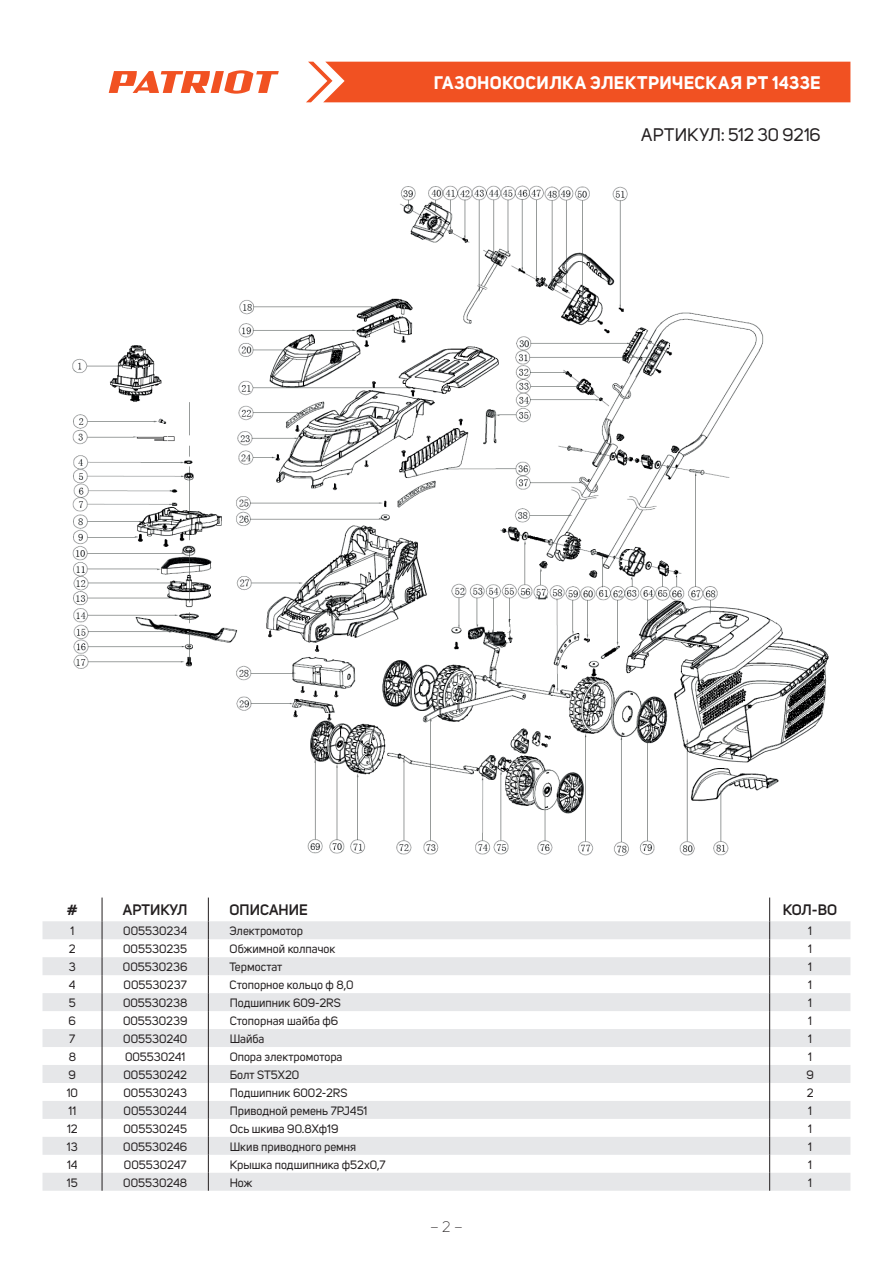
<style>
.page{position:relative;width:893px;height:1263px;background:#fff}
.page>*{position:absolute;margin:0;border:0;box-sizing:border-box;transform-origin:0 0}
.t1{font:700 18px "Uni Sans";letter-spacing:.015em;color:#fff}
.t2{font:18px "Uni Sans";letter-spacing:-.005em;color:#231f20}
.t3{font:600 15px "Uni Sans";color:#231f20}
.t4{font:300 15px "Uni Sans";color:#231f20}
.t5{font:12px "Uni Sans";color:#231f20}
</style>
<div class="page">
<div style="left:306px;top:62px;width:544px;height:40px;background:#f15122"></div>
<svg style="left:109px;top:70px;width:170px;height:24px"></svg>
<svg style="left:43px;top:921px;width:807px;height:270px;fill:#e6e7e9"></svg>
<svg style="left:102px;top:897px;width:1px;height:294px"></svg>
<svg style="left:208px;top:897px;width:1px;height:294px"></svg>
<svg style="left:769px;top:897px;width:1px;height:294px"></svg>
<img style="left:72px;top:185px;width:757px;height:671px">
<h1 class="t1" style="left:434px;top:72px;width:388px">ГАЗОНОКОСИЛКА ЭЛЕКТРИЧЕСКАЯ PT 1433E</h1>
<h1 class="t2" style="left:641px;top:124px;width:181px">АРТИКУЛ: 512 30 9216</h1>
<p class="t3" style="left:67px;top:901px;width:12px">#</p>
<p class="t3" style="left:123px;top:901px;width:66px">АРТИКУЛ</p>
<p class="t3" style="left:230px;top:901px;width:80px">ОПИСАНИЕ</p>
<p class="t3" style="left:783px;top:901px;width:56px">КОЛ-ВО</p>
<p class="t5" style="left:70px;top:924px;width:5px">1</p>
<p class="t5" style="left:123px;top:924px;width:65px">005530234</p>
<p class="t5" style="left:230px;top:924px;width:75px">Электромотор</p>
<p class="t5" style="left:808px;top:924px;width:5px">1</p>
<p class="t5" style="left:69px;top:942px;width:8px">2</p>
<p class="t5" style="left:123px;top:942px;width:66px">005530235</p>
<p class="t5" style="left:230px;top:942px;width:107px">Обжимной колпачок</p>
<p class="t5" style="left:808px;top:942px;width:5px">1</p>
<p class="t5" style="left:69px;top:960px;width:8px">3</p>
<p class="t5" style="left:123px;top:960px;width:66px">005530236</p>
<p class="t5" style="left:230px;top:960px;width:54px">Термостат</p>
<p class="t5" style="left:808px;top:960px;width:5px">1</p>
<p class="t5" style="left:69px;top:978px;width:8px">4</p>
<p class="t5" style="left:124px;top:978px;width:65px">005530237</p>
<p class="t5" style="left:230px;top:978px;width:125px">Стопорное кольцо ф 8,0</p>
<p class="t5" style="left:808px;top:978px;width:5px">1</p>
<p class="t5" style="left:69px;top:996px;width:8px">5</p>
<p class="t5" style="left:123px;top:996px;width:66px">005530238</p>
<p class="t5" style="left:230px;top:996px;width:113px">Подшипник 609-2RS</p>
<p class="t5" style="left:808px;top:996px;width:5px">1</p>
<p class="t5" style="left:69px;top:1014px;width:9px">6</p>
<p class="t5" style="left:123px;top:1014px;width:66px">005530239</p>
<p class="t5" style="left:230px;top:1014px;width:110px">Стопорная шайба ф6</p>
<p class="t5" style="left:808px;top:1014px;width:5px">1</p>
<p class="t5" style="left:69px;top:1032px;width:8px">7</p>
<p class="t5" style="left:123px;top:1032px;width:66px">005530240</p>
<p class="t5" style="left:230px;top:1032px;width:36px">Шайба</p>
<p class="t5" style="left:808px;top:1032px;width:5px">1</p>
<p class="t5" style="left:69px;top:1050px;width:9px">8</p>
<p class="t5" style="left:125px;top:1050px;width:62px">005530241</p>
<p class="t5" style="left:230px;top:1050px;width:114px">Опора электромотора</p>
<p class="t5" style="left:808px;top:1050px;width:5px">1</p>
<p class="t5" style="left:69px;top:1067px;width:9px">9</p>
<p class="t5" style="left:124px;top:1067px;width:65px">005530242</p>
<p class="t5" style="left:230px;top:1067px;width:71px">Болт ST5X20</p>
<p class="t5" style="left:806px;top:1067px;width:9px">9</p>
<p class="t5" style="left:67px;top:1085px;width:13px">10</p>
<p class="t5" style="left:123px;top:1085px;width:65px">005530243</p>
<p class="t5" style="left:230px;top:1085px;width:119px">Подшипник 6002-2RS</p>
<p class="t5" style="left:807px;top:1085px;width:8px">2</p>
<p class="t5" style="left:69px;top:1103px;width:9px">11</p>
<p class="t5" style="left:124px;top:1103px;width:65px">005530244</p>
<p class="t5" style="left:230px;top:1103px;width:139px">Приводной ремень 7PJ451</p>
<p class="t5" style="left:808px;top:1103px;width:5px">1</p>
<p class="t5" style="left:67px;top:1121px;width:12px">12</p>
<p class="t5" style="left:123px;top:1121px;width:65px">005530245</p>
<p class="t5" style="left:230px;top:1121px;width:110px">Ось шкива 90.8Xф19</p>
<p class="t5" style="left:808px;top:1121px;width:5px">1</p>
<p class="t5" style="left:67px;top:1139px;width:12px">13</p>
<p class="t5" style="left:123px;top:1139px;width:66px">005530246</p>
<p class="t5" style="left:230px;top:1139px;width:128px">Шкив приводного ремня</p>
<p class="t5" style="left:808px;top:1139px;width:5px">1</p>
<p class="t5" style="left:67px;top:1157px;width:12px">14</p>
<p class="t5" style="left:124px;top:1157px;width:64px">005530247</p>
<p class="t5" style="left:230px;top:1157px;width:158px">Крышка подшипника ф52х0,7</p>
<p class="t5" style="left:808px;top:1157px;width:5px">1</p>
<p class="t5" style="left:67px;top:1175px;width:12px">15</p>
<p class="t5" style="left:123px;top:1175px;width:65px">005530248</p>
<p class="t5" style="left:230px;top:1175px;width:24px">Нож</p>
<p class="t5" style="left:808px;top:1175px;width:5px">1</p>
<p class="t4" style="left:430px;top:1218px;width:34px">–2 –</p>
</div>
